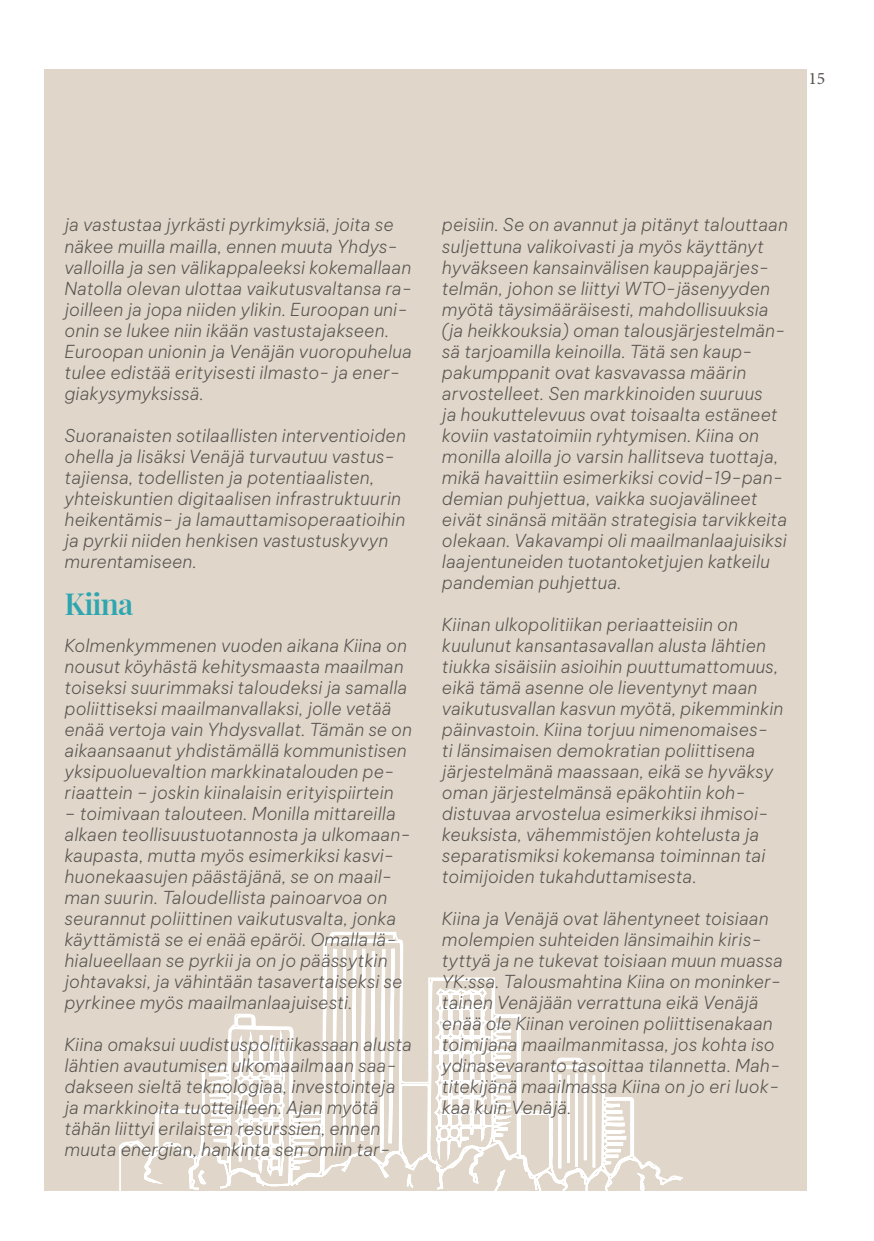
<style>
.page{position:relative;width:874px;height:1241px;background:#fff}
.page>*{position:absolute;margin:0;border:0;box-sizing:border-box;transform-origin:0 0}
.t1{font:600 29.75px "Playfair Display";letter-spacing:-.03em;color:#2ea6b0}
.t2{font:italic 300 17.5px/21px "Be Vietnam";color:#56524f}
.t3{font:17.5px "Minion Pro";color:#56524f}
</style>
<div class="page">
<div style="left:45px;top:69px;width:761px;height:1122px;background:#e0d7ca"></div>
<svg style="left:119px;top:931px;width:564px;height:260px"></svg>
<p class="t3" style="left:808px;top:67px;width:18px">15</p>
<p class="t2" style="left:64px;top:213px;width:349px">ja vastustaa jyrkästi pyrkimyksiä, joita se näkee muilla mailla, ennen muuta Yhdys&shy;valloilla ja sen välikappaleeksi kokemallaan Natolla olevan ulottaa vaikutusvaltansa ra&shy;joilleen ja jopa niiden ylikin. Euroopan uni&shy;onin se lukee niin ikään vastustajakseen.<br>Euroopan unionin ja Venäjän vuoropuhelua tulee edistää erityisesti ilmasto- ja ener&shy;giakysymyksissä.</p>
<p class="t2" style="left:64px;top:423px;width:343px">Suoranaisten sotilaallisten interventioiden ohella ja lisäksi Venäjä turvautuu vastus&shy;tajiensa, todellisten ja potentiaalisten, yhteiskuntien digitaalisen infrastruktuurin heikentämis- ja lamauttamisoperaatioihin ja pyrkii niiden henkisen vastustuskyvyn murentamiseen.</p>
<h1 class="t1" style="left:64px;top:580px;width:70px">Kiina</h1>
<p class="t2" style="left:64px;top:633px;width:349px">Kolmenkymmenen vuoden aikana Kiina on nousut köyhästä kehitysmaasta maailman toiseksi suurimmaksi taloudeksi ja samalla poliittiseksi maailmanvallaksi, jolle vetää enää vertoja vain Yhdysvallat. Tämän se on aikaansaanut yhdistämällä kommunistisen yksipuoluevaltion markkinatalouden pe&shy;riaattein – joskin kiinalaisin erityispiirtein</p>
<p class="t2" style="left:64px;top:801px;width:347px">– toimivaan talouteen. Monilla mittareilla alkaen teollisuustuotannosta ja ulkomaan&shy;kaupasta, mutta myös esimerkiksi kasvi&shy;huonekaasujen päästäjänä, se on maail&shy;man suurin. Taloudellista painoarvoa on seurannut poliittinen vaikutusvalta, jonka käyttämistä se ei enää epäröi. Omalla lä&shy;hialueellaan se pyrkii ja on jo päässytkin johtavaksi, ja vähintään tasavertaiseksi se pyrkinee myös maailmanlaajuisesti.</p>
<p class="t2" style="left:64px;top:1032px;width:349px">Kiina omaksui uudistuspolitiikassaan alusta lähtien avautumisen ulkomaailmaan saa&shy;dakseen sieltä teknologiaa, investointeja ja markkinoita tuotteilleen. Ajan myötä tähän liittyi erilaisten resurssien, ennen muuta energian, hankinta sen omiin tar-</p>
<p class="t2" style="left:441px;top:213px;width:347px">peisiin. Se on avannut ja pitänyt talouttaan suljettuna valikoivasti ja myös käyttänyt hyväkseen kansainvälisen kauppajärjes&shy;telmän, johon se liittyi WTO-jäsenyyden myötä täysimääräisesti, mahdollisuuksia (ja heikkouksia) oman talousjärjestelmän&shy;sä tarjoamilla keinoilla. Tätä sen kaup&shy;pakumppanit ovat kasvavassa määrin arvostelleet. Sen markkinoiden suuruus<br>ja houkuttelevuus ovat toisaalta estäneet koviin vastatoimiin ryhtymisen. Kiina on monilla aloilla jo varsin hallitseva tuottaja, mikä havaittiin esimerkiksi covid-19-pan&shy;demian puhjettua, vaikka suojavälineet eivät sinänsä mitään strategisia tarvikkeita olekaan. Vakavampi oli maailmanlaajuisiksi laajentuneiden tuotantoketjujen katkeilu pandemian puhjettua.</p>
<p class="t2" style="left:441px;top:612px;width:343px">Kiinan ulkopolitiikan periaatteisiin on kuulunut kansantasavallan alusta lähtien tiukka sisäisiin asioihin puuttumattomuus, eikä tämä asenne ole lieventynyt maan vaikutusvallan kasvun myötä, pikemminkin päinvastoin. Kiina torjuu nimenomaises&shy;ti länsimaisen demokratian poliittisena järjestelmänä maassaan, eikä se hyväksy oman järjestelmänsä epäkohtiin koh&shy;distuvaa arvostelua esimerkiksi ihmisoi&shy;keuksista, vähemmistöjen kohtelusta ja separatismiksi kokemansa toiminnan tai toimijoiden tukahduttamisesta.</p>
<p class="t2" style="left:441px;top:906px;width:342px">Kiina ja Venäjä ovat lähentyneet toisiaan molempien suhteiden länsimaihin kiris&shy;tyttyä ja ne tukevat toisiaan muun muassa YK:ssa. Talousmahtina Kiina on moninker&shy;tainen Venäjään verrattuna eikä Venäjä enää ole Kiinan veroinen poliittisenakaan toimijana maailmanmitassa, jos kohta iso ydinasevaranto tasoittaa tilannetta. Mah&shy;titekijänä maailmassa Kiina on jo eri luok&shy;kaa kuin Venäjä.</p>
</div>
